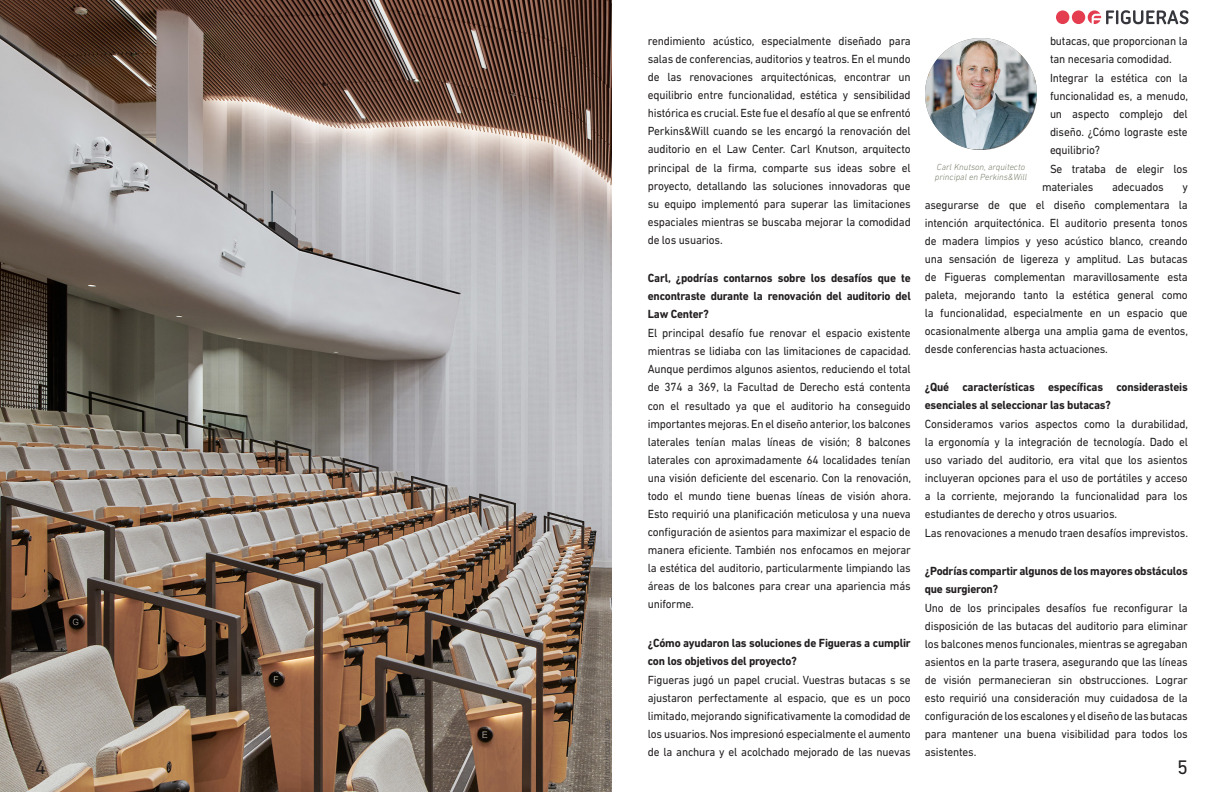
<style>
.page{position:relative;width:1224px;height:792px;background:#fff}
.page>*{position:absolute;margin:0;border:0;box-sizing:border-box;transform-origin:0 0}
.t1{font:20px "DIN Next LT Pro";color:#231f20}
.Texto_independiente{font:12px/18.1px "DIN Next LT Pro";letter-spacing:-.015em;color:#231f20;text-align:justify;scale:.95 1}
.Texto_independiente-2{font:700 12px/18.1px "DIN Next LT Pro";letter-spacing:-.015em;color:#231f20;scale:.95 1}
.t2{font:italic 300 9px/10px "DIN Next LT Pro";color:#757c66}
.Texto_independiente-3{font:italic 300 9px "DIN Next LT Pro";letter-spacing:-.015em;color:#413f44;scale:.95 1}
</style>
<div class="page">
<img style="left:0;top:0;width:612px;height:792px">
<img style="left:925px;top:38px;width:112px;height:112px;border-radius:56px">
<svg style="left:1088px;top:10px;width:101px;height:14px"></svg>
<div style="left:1072px;top:10px;width:13px;height:14px;background:#e43d50;border-radius:50%"></div>
<div style="left:1056px;top:10px;width:13px;height:14px;background:#e43d50;border-radius:50%"></div>
<p class="Texto_independiente" style="left:648px;top:32px;width:278px">rendimiento acústico, especialmente diseñado para salas de conferencias, auditorios y teatros. En el mundo de las renovaciones arquitectónicas, encontrar un equilibrio entre funcionalidad, estética y sensibilidad histórica es crucial. Este fue el desafío al que se enfrentó Perkins&amp;Will cuando se les encargó la renovación del auditorio en el Law Center. Carl Knutson, arquitecto principal de la firma, comparte sus ideas sobre el proyecto, detallando las soluciones innovadoras que su equipo implementó para superar las limitaciones espaciales mientras se buscaba mejorar la comodidad de los usuarios.</p>
<p class="Texto_independiente-2" style="left:648px;top:269px;width:278px;text-align:justify">Carl, ¿podrías contarnos sobre los desafíos que te encontraste durante la renovación del auditorio del Law Center?</p>
<p class="Texto_independiente" style="left:648px;top:324px;width:279px">El principal desafío fue renovar el espacio existente mientras se lidiaba con las limitaciones de capacidad.<br>Aunque perdimos algunos asientos, reduciendo el total de 374 a 369, la Facultad de Derecho está contenta con el resultado ya que el auditorio ha conseguido importantes mejoras. En el diseño anterior, los balcones laterales tenían malas líneas de visión; 8 balcones laterales con aproximadamente 64 localidades tenían una visión deficiente del escenario. Con la renovación, todo el mundo tiene buenas líneas de visión ahora.<br>Esto requirió una planificación meticulosa y una nueva configuración de asientos para maximizar el espacio de manera eficiente. También nos enfocamos en mejorar la estética del auditorio, particularmente limpiando las áreas de los balcones para crear una apariencia más uniforme.</p>
<p class="Texto_independiente-2" style="left:648px;top:633px;width:278px">¿Cómo ayudaron las soluciones de Figueras a cumplir con los objetivos del proyecto?</p>
<p class="Texto_independiente" style="left:648px;top:670px;width:278px">Figueras jugó un papel crucial. Vuestras butacas s se ajustaron perfectamente al espacio, que es un poco limitado, mejorando significativamente la comodidad de los usuarios. Nos impresionó especialmente el aumento de la anchura y el acolchado mejorado de las nuevas</p>
<p class="Texto_independiente" style="left:1050px;top:32px;width:147px">butacas, que proporcionan la tan necesaria comodidad.</p>
<p class="Texto_independiente" style="left:1050px;top:69px;width:147px">Integrar la estética con la funcionalidad es, a menudo, un aspecto complejo del diseño. ¿Cómo lograste este equilibrio?</p>
<p class="Texto_independiente" style="left:1042px;top:160px;width:155px;text-indent:8px">Se trataba de elegir los materiales</p>
<p class="t2" style="left:935px;top:162px;width:94px">Carl Knutson, arquitecto principal en Perkins&amp;Will</p>
<p class="Texto_independiente" style="left:1112px;top:178px;width:56px">adecuados</p>
<p class="Texto_independiente" style="left:925px;top:178px;width:279px;text-indent:258px">y asegurarse de que el diseño complementara la intención arquitectónica. El auditorio presenta tonos de madera limpios y yeso acústico blanco, creando una sensación de ligereza y amplitud. Las butacas de Figueras complementan maravillosamente esta paleta, mejorando tanto la estética general como la funcionalidad, especialmente en un espacio que ocasionalmente alberga una amplia gama de eventos, desde conferencias hasta actuaciones.</p>
<p class="Texto_independiente-2" style="left:925px;top:378px;width:278px">¿Qué características específicas considerasteis esenciales al seleccionar las butacas?</p>
<p class="Texto_independiente" style="left:925px;top:415px;width:279px">Consideramos varios aspectos como la durabilidad, la ergonomía y la integración de tecnología. Dado el uso variado del auditorio, era vital que los asientos incluyeran opciones para el uso de portátiles y acceso a la corriente, mejorando la funcionalidad para los estudiantes de derecho y otros usuarios.</p>
<p class="Texto_independiente" style="left:925px;top:524px;width:279px">Las renovaciones a menudo traen desafíos imprevistos.</p>
<p class="Texto_independiente-2" style="left:925px;top:562px;width:278px">¿Podrías compartir algunos de los mayores obstáculos que surgieron?</p>
<p class="Texto_independiente" style="left:925px;top:599px;width:278px">Uno de los principales desafíos fue reconfigurar la disposición de las butacas del auditorio para eliminar los balcones menos funcionales, mientras se agregaban asientos en la parte trasera, asegurando que las líneas de visión permanecieran sin obstrucciones. Lograr esto requirió una consideración muy cuidadosa de la configuración de los escalones y el diseño de las butacas para mantener una buena visibilidad para todos los asistentes.</p>
<p class="Texto_independiente-3" style="left:602px;top:788px;width:76px;rotate:-90deg">©Anice Hoachlander</p>
<h1 class="t1" style="left:35px;top:756px;width:12px">4</h1>
<h1 class="t1" style="left:1177px;top:756px;width:12px">5</h1>
</div>
